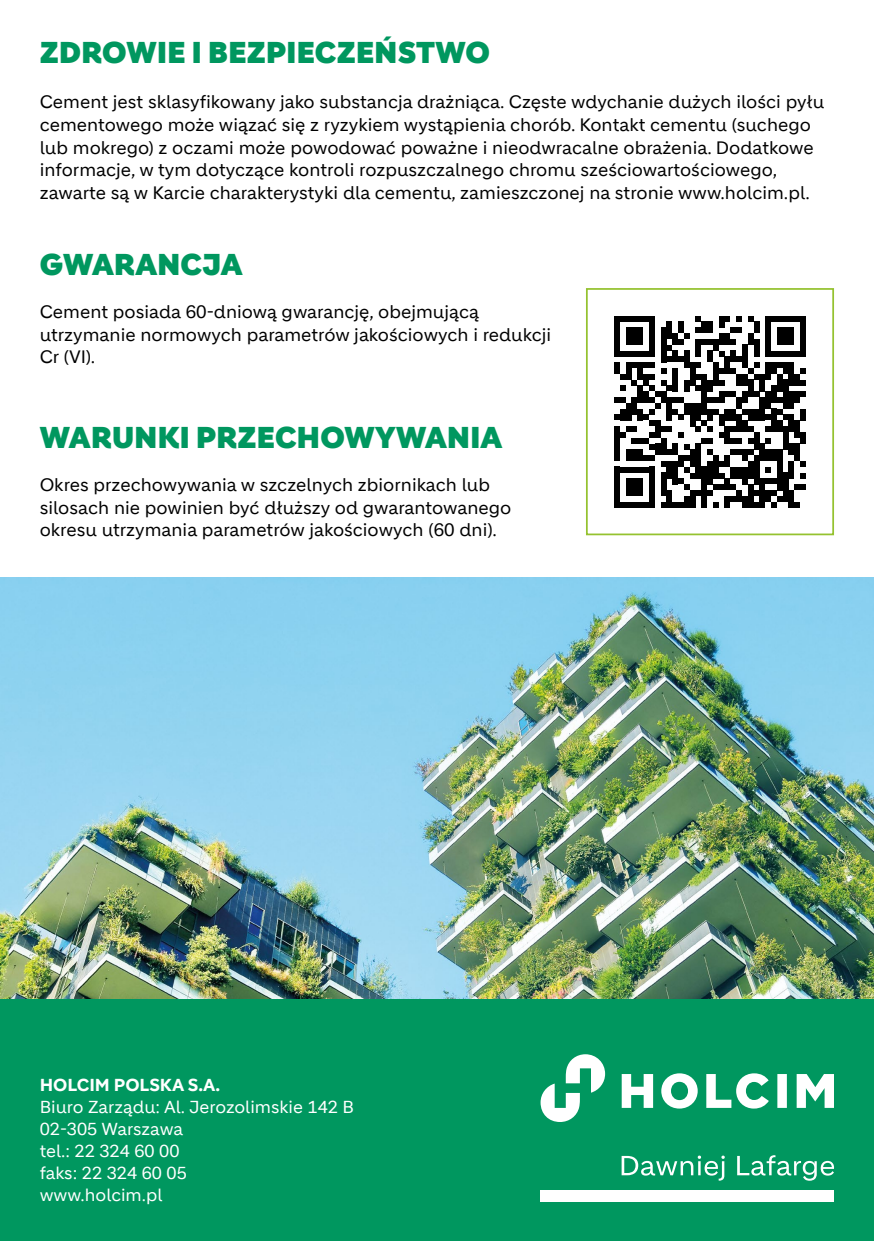
<style>
.page{position:relative;width:874px;height:1241px;background:#fff}
.page>*{position:absolute;margin:0;border:0;box-sizing:border-box;transform-origin:0 0}
.t1{font:900 29.4px "Holcim Headline";letter-spacing:.01em;color:#00975f}
.t2{font:17.5px/22.8px "Holcim";color:#000}
.t3{font:16.97px/21.9px "Holcim";color:#fff}
.t4{font:700 16.97px "Holcim";color:#fff}
</style>
<div class="page">
<img style="left:0;top:577px;width:873px;height:422px">
<div style="left:0;top:999px;width:873px;height:241px;background:#00975f"></div>
<svg style="left:621px;top:1073px;width:212px;height:35px"></svg>
<svg style="left:540px;top:1054px;width:64px;height:67px"></svg>
<div style="left:540px;top:1189px;width:293px;height:11px;background:#fff"></div>
<svg style="left:621px;top:1155px;width:103px;height:25px"></svg>
<svg style="left:737px;top:1155px;width:96px;height:25px"></svg>
<div style="left:613px;top:316px;width:6px;height:17px;background:#000"></div>
<svg style="left:619px;top:316px;width:29px;height:5px"></svg>
<div style="left:648px;top:316px;width:6px;height:17px;background:#000"></div>
<div style="left:666px;top:321px;width:6px;height:12px;background:#000"></div>
<div style="left:677px;top:321px;width:6px;height:12px;background:#000"></div>
<svg style="left:695px;top:316px;width:6px;height:5px"></svg>
<div style="left:701px;top:321px;width:5px;height:12px;background:#000"></div>
<div style="left:706px;top:321px;width:6px;height:12px;background:#000"></div>
<div style="left:718px;top:316px;width:6px;height:11px;background:#000"></div>
<svg style="left:724px;top:316px;width:17px;height:5px"></svg>
<svg style="left:748px;top:316px;width:5px;height:5px"></svg>
<div style="left:753px;top:321px;width:6px;height:12px;background:#000"></div>
<div style="left:764px;top:316px;width:6px;height:17px;background:#000"></div>
<svg style="left:770px;top:316px;width:29px;height:5px"></svg>
<div style="left:799px;top:316px;width:6px;height:17px;background:#000"></div>
<svg style="left:613px;top:327px;width:192px;height:180px"></svg>
<div style="left:585px;top:288px;width:248px;height:247px;border:2px solid #95c230"></div>
<h1 class="t1" style="left:40px;top:35px;width:451px">ZDROWIE I BEZPIECZEŃSTWO</h1>
<p class="t2" style="left:40px;top:91px;width:785px">Cement jest sklasyfikowany jako substancja drażniąca. Częste wdychanie dużych ilości pyłu cementowego może wiązać się z ryzykiem wystąpienia chorób. Kontakt cementu (suchego lub mokrego) z oczami może powodować poważne i nieodwracalne obrażenia. Dodatkowe informacje, w tym dotyczące kontroli rozpuszczalnego chromu sześciowartościowego, zawarte są w Karcie charakterystyki dla cementu, zamieszczonej na stronie www.holcim.pl.</p>
<h1 class="t1" style="left:40px;top:247px;width:204px">GWARANCJA</h1>
<p class="t2" style="left:40px;top:300px;width:512px">Cement posiada 60-dniową gwarancję, obejmującą utrzymanie normowych parametrów jakościowych i redukcji<br>Cr (VI).</p>
<h1 class="t1" style="left:40px;top:420px;width:463px">WARUNKI PRZECHOWYWANIA</h1>
<p class="t2" style="left:40px;top:473px;width:473px">Okres przechowywania w szczelnych zbiornikach lub silosach nie powinien być dłuższy od gwarantowanego okresu utrzymania parametrów jakościowych (60 dni).</p>
<p class="t4" style="left:40px;top:1075px;width:182px">HOLCIM POLSKA S.A.</p>
<p class="t3" style="left:40px;top:1096px;width:316px">Biuro Zarządu: Al. Jerozolimskie 142 B<br>02-305 Warszawa<br>tel.: 22 324 60 00<br>faks: 22 324 60 05<br>www.holcim.pl</p>
</div>
